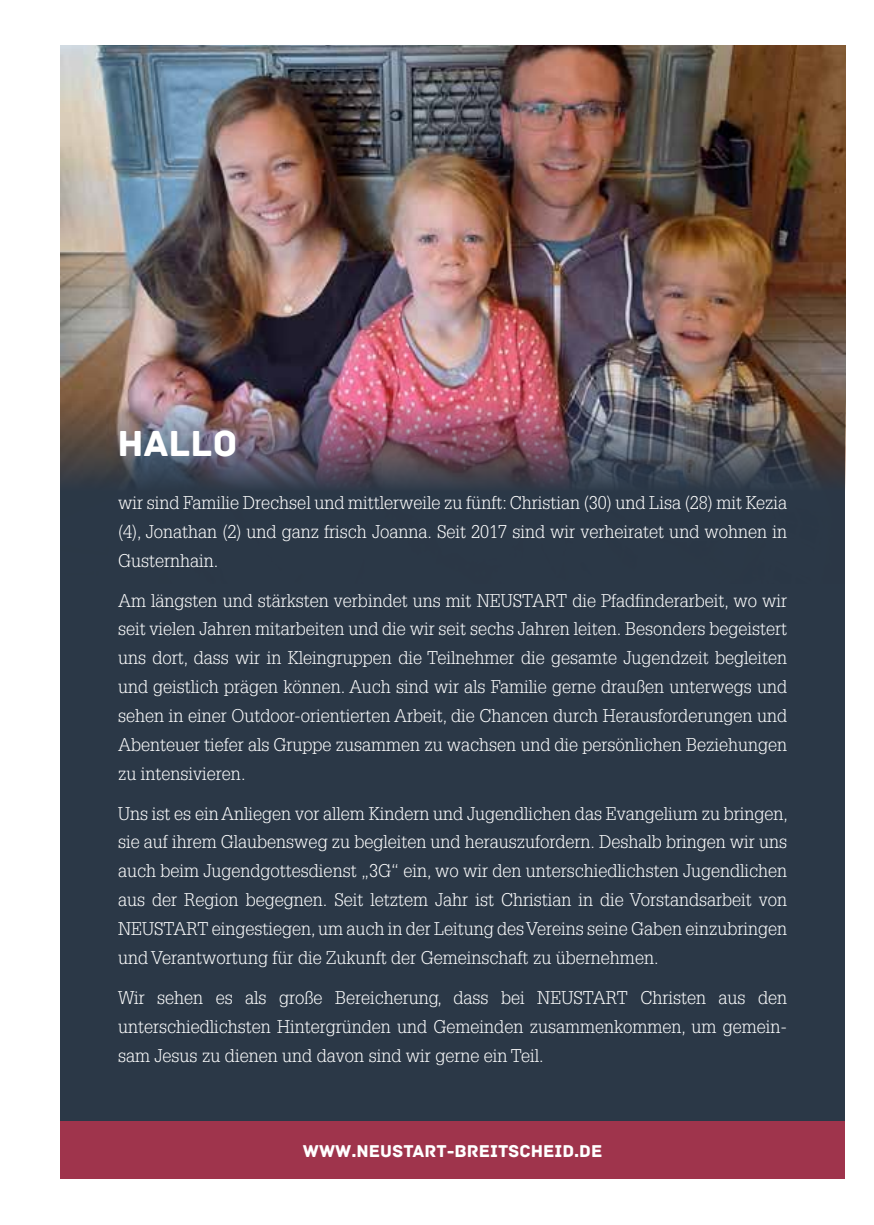
<style>
.page{position:relative;width:874px;height:1225px;background:#fff}
.page>*{position:absolute;margin:0;border:0;box-sizing:border-box;transform-origin:0 0}
.t1{font:38px "Archive";color:#fff}
.t2{font:300 18px/28.8px "Glypha";color:#fff;text-align:justify}
.t3{font:18px "Archive";color:#fff}
</style>
<div class="page">
<div style="left:60px;top:46px;width:784px;height:1075px;background:#2b3847"></div>
<div style="left:60px;top:1121px;width:784px;height:58px;background:#9f344c"></div>
<img style="left:60px;top:46px;width:784px;height:441px">
<h1 class="t1" style="left:117px;top:421px;width:121px">HALLO</h1>
<p class="t2" style="left:118px;top:488px;width:670px">wir sind Familie Drechsel und mittlerweile zu fünft: Christian (30) und Lisa (28) mit Kezia (4), Jonathan (2) und ganz frisch Joanna. Seit 2017 sind wir verheiratet und wohnen in Gusternhain.</p>
<p class="t2" style="left:118px;top:586px;width:670px">Am längsten und stärksten verbindet uns mit NEUSTART die Pfadfinderarbeit, wo wir seit vielen Jahren mitarbeiten und die wir seit sechs Jahren leiten. Besonders begeistert uns dort, dass wir in Kleingruppen die Teilnehmer die gesamte Jugendzeit begleiten und geistlich prägen können. Auch sind wir als Familie gerne draußen unterwegs und sehen in einer Outdoor-orientierten Arbeit, die Chancen durch Herausforderungen und Abenteuer tiefer als Gruppe zusammen zu wachsen und die persönlichen Beziehungen zu intensivieren.</p>
<p class="t2" style="left:118px;top:799px;width:671px">Uns ist es ein Anliegen vor allem Kindern und Jugendlichen das Evangelium zu bringen, sie auf ihrem Glaubensweg zu begleiten und herauszufordern. Deshalb bringen wir uns auch beim Jugendgottesdienst „3G“ ein, wo wir den unterschiedlichsten Jugendlichen aus der Region begegnen. Seit letztem Jahr ist Christian in die Vorstandsarbeit von NEUSTART eingestiegen, um auch in der Leitung des Vereins seine Gaben einzubringen und Verantwortung für die Zukunft der Gemeinschaft zu übernehmen.</p>
<p class="t2" style="left:118px;top:983px;width:670px">Wir sehen es als große Bereicherung, dass bei NEUSTART Christen aus den unterschiedlichsten Hintergründen und Gemeinden zusammenkommen, um gemein&shy;sam Jesus zu dienen und davon sind wir gerne ein Teil.</p>
<p class="t3" style="left:303px;top:1140px;width:301px">WWW.NEUSTART-BREITSCHEID.DE</p>
</div>
